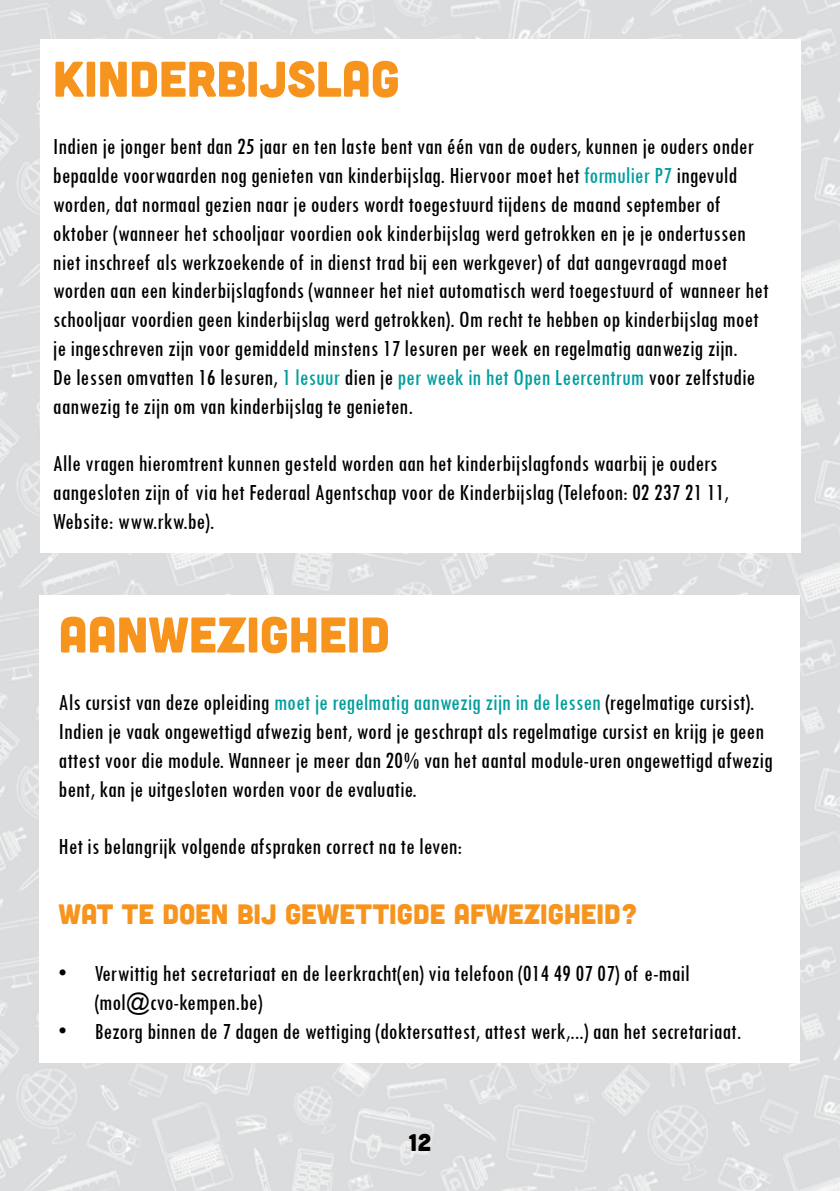
<style>
.page{position:relative;width:840px;height:1191px;background:#fff}
.page>*{position:absolute;margin:0;border:0;box-sizing:border-box;transform-origin:0 0}
.t1{font:50px "Cubano";color:#f7941e}
.t2{font:28px "Cubano";color:#f7941e}
.t3{font:condensed 24px/28.8px "Tw Cen";color:#000}
.t4{font:24px "Cubano";color:#000}
.s1{color:#009e9d}
</style>
<div class="page">
<img style="left:0;top:0;width:839px;height:1191px">
<div style="left:40px;top:40px;width:759px;height:513px;background:#fff"></div>
<div style="left:40px;top:595px;width:759px;height:468px;background:#fff"></div>
<h1 class="t1" style="left:53px;top:47px;width:348px">KINDERBIJSLAG</h1>
<p class="t3" style="left:53px;top:132px;width:716px">Indien je jonger bent dan 25 jaar en ten laste bent van één van de ouders, kunnen je ouders onder bepaalde voorwaarden nog genieten van kinderbijslag. Hiervoor moet het <span class="s1">formulier P7</span> ingevuld worden, dat normaal gezien naar je ouders wordt toegestuurd tijdens de maand september of oktober (wanneer het schooljaar voordien ook kinderbijslag werd getrokken en je je ondertussen niet inschreef als werkzoekende of in dienst trad bij een werkgever) of dat aangevraagd moet worden aan een kinderbijslagfonds (wanneer het niet automatisch werd toegestuurd of wanneer het schooljaar voordien geen kinderbijslag werd getrokken). Om recht te hebben op kinderbijslag moet je ingeschreven zijn voor gemiddeld minstens 17 lesuren per week en regelmatig aanwezig zijn.<br>De lessen omvatten 16 lesuren, <span class="s1">1 lesuur</span> dien je <span class="s1">per week in het Open Leercentrum</span> voor zelfstudie aanwezig te zijn om van kinderbijslag te genieten.</p>
<p class="t3" style="left:53px;top:449px;width:677px">Alle vragen hieromtrent kunnen gesteld worden aan het kinderbijslagfonds waarbij je ouders aangesloten zijn of via het Federaal Agentschap voor de Kinderbijslag (Telefoon: 02 237 21 11,<br>Website: www.rkw.be).</p>
<h1 class="t1" style="left:59px;top:603px;width:332px">AANWEZIGHEID</h1>
<p class="t3" style="left:59px;top:687px;width:715px">Als cursist van deze opleiding <span class="s1">moet je regelmatig aanwezig zijn in de lessen</span> (regelmatige cursist).<br>Indien je vaak ongewettigd afwezig bent, word je geschrapt als regelmatige cursist en krijg je geen attest voor die module. Wanneer je meer dan 20% van het aantal module-uren ongewettigd afwezig bent, kan je uitgesloten worden voor de evaluatie.</p>
<p class="t3" style="left:59px;top:831px;width:405px">Het is belangrijk volgende afspraken correct na te leven:</p>
<p class="t2" style="left:59px;top:896px;width:580px">WAT TE DOEN BIJ GEWETTIGDE AFWEZIGHEID?</p>
<p class="t3" style="left:95px;top:959px;width:596px;text-indent:-36px">• Verwittig het secretariaat en de leerkracht(en) via telefoon (014 49 07 07) of e-mail (mol@cvo-kempen.be)</p>
<p class="t3" style="left:59px;top:1016px;width:683px">• Bezorg binnen de 7 dagen de wettiging (doktersattest, attest werk,...) aan het secretariaat.</p>
<p class="t4" style="left:408px;top:1127px;width:24px">12</p>
</div>
